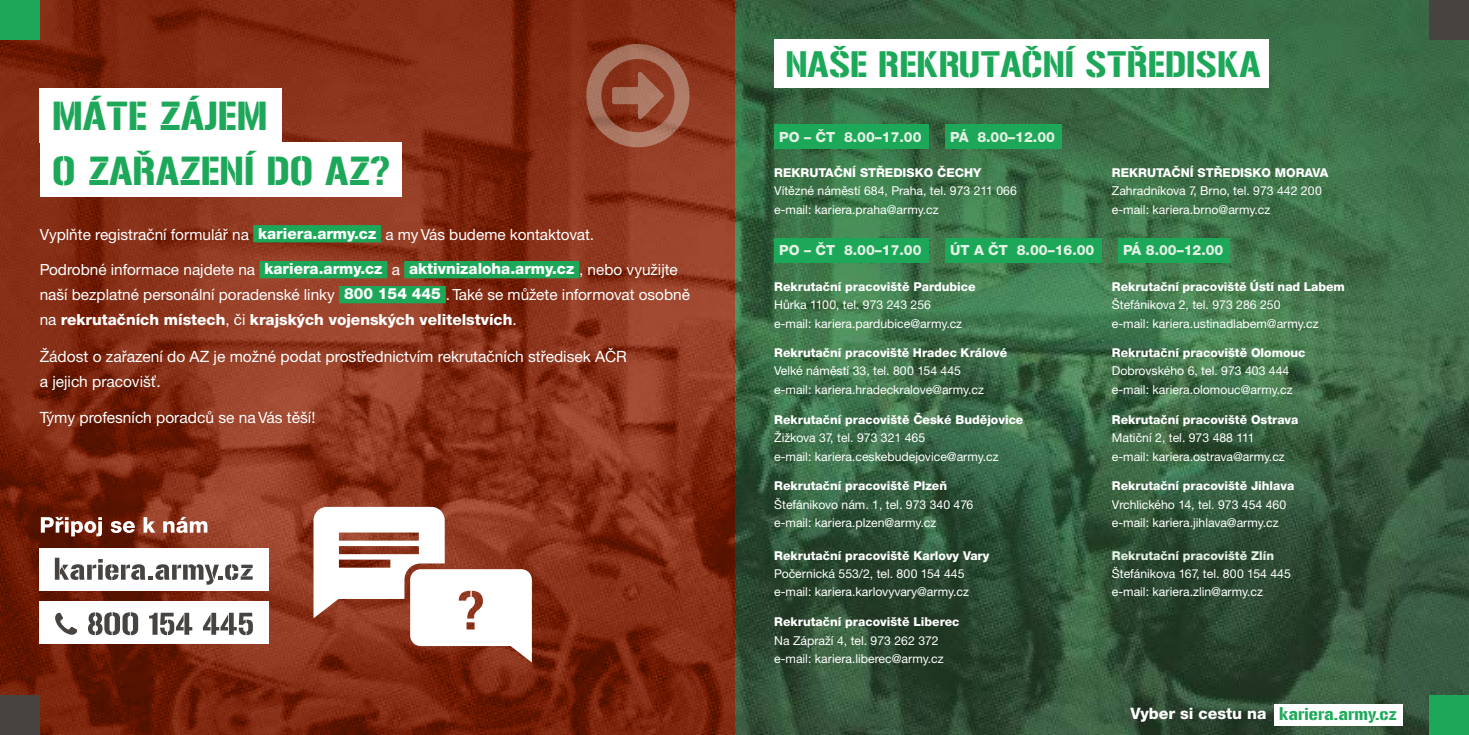
<style>
.page{position:relative;width:1469px;height:735px;background:#fff}
.page>*{position:absolute;margin:0;border:0;box-sizing:border-box;transform-origin:0 0}
.t1{font:40.07px/54.4px "Gunplay";color:#1da859}
.t2{font:36.4px "Gunplay";color:#1da859}
.t3{font:18.38px "Gunplay";color:#1da859}
.t4{font:15.58px/25.2px "Helvetica Neue CE";color:#fff}
.t5{font:15.4px/25px "Helvetica Neue CE";color:#fff}
.t6{font:800 14px "Helvetica Neue CE";color:#e3f0e4}
.t7{font:12.25px/18.4px "Helvetica Neue CE";color:#fff}
.t8{font:800 12.25px "Helvetica Neue CE";color:#fff}
.t9{font:800 12.25px "Helvetica Neue CE";color:#e3f0e4}
.s1{font-weight:800}
.s2{font-family:"Helvetica Neue CE";font-weight:800;font-size:15.75px;color:#fff}
</style>
<div class="page">
<img style="left:734px;top:0;width:734px;height:734px">
<svg style="left:0;top:0;width:734px;height:734px;background:#842e16"></svg>
<div style="left:253px;top:225px;width:128px;height:17px;background:#1da859"></div>
<div style="left:259px;top:261px;width:128px;height:17px;background:#1da859"></div>
<div style="left:404px;top:261px;width:175px;height:17px;background:#1da859"></div>
<div style="left:339px;top:286px;width:107px;height:17px;background:#1da859"></div>
<div style="left:0;top:0;width:40px;height:40px;background:#1da859"></div>
<div style="left:0;top:694px;width:40px;height:40px;background:#464341"></div>
<div style="left:40px;top:88px;width:242px;height:55px;background:#fff"></div>
<div style="left:40px;top:143px;width:361px;height:54px;background:#fff"></div>
<div style="left:774px;top:124px;width:154px;height:25px;background:#1da859"></div>
<div style="left:774px;top:238px;width:154px;height:24px;background:#1da859"></div>
<div style="left:945px;top:124px;width:116px;height:25px;background:#1da859"></div>
<div style="left:945px;top:238px;width:156px;height:24px;background:#1da859"></div>
<div style="left:1118px;top:238px;width:111px;height:24px;background:#1da859"></div>
<div style="left:1429px;top:0;width:39px;height:40px;background:#464341"></div>
<div style="left:1429px;top:694px;width:39px;height:40px;background:#1da859"></div>
<div style="left:774px;top:40px;width:495px;height:48px;background:#fff"></div>
<div style="left:1273px;top:703px;width:129px;height:22px;background:#fff"></div>
<div style="left:40px;top:601px;width:229px;height:43px;background:#fff"></div>
<svg style="left:41px;top:516px;width:61px;height:20px"></svg>
<svg style="left:111px;top:520px;width:24px;height:12px"></svg>
<svg style="left:143px;top:517px;width:12px;height:15px"></svg>
<svg style="left:163px;top:516px;width:44px;height:16px"></svg>
<svg style="left:55px;top:612px;width:22px;height:22px"></svg>
<svg style="left:88px;top:612px;width:50px;height:22px"></svg>
<svg style="left:149px;top:612px;width:43px;height:23px"></svg>
<svg style="left:203px;top:612px;width:50px;height:23px"></svg>
<div style="left:40px;top:548px;width:229px;height:43px;background:#fff"></div>
<svg style="left:55px;top:557px;width:198px;height:27px"></svg>
<svg style="left:313px;top:506px;width:219px;height:156px"></svg>
<svg style="left:586px;top:44px;width:103px;height:103px;background:#883018"></svg>
<h1 class="t1" style="left:52px;top:86px;width:339px">MÁTE ZÁJEM<br>O ZAŘAZENÍ DO AZ?</h1>
<p class="t5" style="left:40px;top:221px;width:556px">Vyplňte registrační formulář na <span class="s1">kariera.army.cz</span> a my Vás budeme kontaktovat.</p>
<p class="t5" style="left:40px;top:257px;width:652px">Podrobné informace najdete na <span class="s1">kariera.army.cz</span> a <span class="s1">aktivnizaloha.army.cz</span> , nebo využijte naší bezplatné personální poradenské linky <span class="s1">800 154 445</span> . Také se můžete informovat osobně na <span class="s1">rekrutačních místech</span>, či <span class="s1">krajských vojenských velitelstvích</span>.</p>
<p class="t4" style="left:40px;top:343px;width:588px">Žádost o zařazení do AZ je možné podat prostřednictvím rekrutačních středisek AČR a jejich pracovišť.</p>
<p class="t4" style="left:40px;top:405px;width:277px">Týmy profesních poradců se na Vás těší!</p>
<h2 class="t2" style="left:785px;top:38px;width:477px">NAŠE REKRUTAČNÍ STŘEDISKA</h2>
<p class="t6" style="left:779px;top:128px;width:144px">PO – ČT 8.00–17.00</p>
<p class="t6" style="left:950px;top:128px;width:106px">PÁ 8.00–12.00</p>
<p class="t8" style="left:774px;top:165px;width:209px">REKRUTAČNÍ STŘEDISKO ČECHY</p>
<p class="t7" style="left:774px;top:182px;width:244px">Vítězné náměstí 684, Praha, tel. 973 211 066 e-mail: kariera.praha@army.cz</p>
<p class="t8" style="left:1111px;top:165px;width:218px">REKRUTAČNÍ STŘEDISKO MORAVA</p>
<p class="t7" style="left:1111px;top:182px;width:211px">Zahradníkova 7, Brno, tel. 973 442 200 e-mail: kariera.brno@army.cz</p>
<p class="t6" style="left:779px;top:241px;width:144px">PO – ČT 8.00–17.00</p>
<p class="t6" style="left:950px;top:241px;width:146px">ÚT A ČT 8.00–16.00</p>
<p class="t6" style="left:1123px;top:241px;width:102px">PÁ 8.00–12.00</p>
<p class="t8" style="left:774px;top:279px;width:203px">Rekrutační pracoviště Pardubice</p>
<p class="t7" style="left:774px;top:295px;width:189px">Hůrka 1100, tel. 973 243 256 e-mail: kariera.pardubice@army.cz</p>
<p class="t8" style="left:774px;top:344px;width:235px">Rekrutační pracoviště Hradec Králové</p>
<p class="t7" style="left:774px;top:361px;width:211px">Velké náměstí 33, tel. 800 154 445 e-mail: kariera.hradeckralove@army.cz</p>
<p class="t8" style="left:1111px;top:279px;width:235px">Rekrutační pracoviště Ústí nad Labem</p>
<p class="t7" style="left:1111px;top:295px;width:208px">Štefánikova 2, tel. 973 286 250 e-mail: kariera.ustinadlabem@army.cz</p>
<p class="t8" style="left:1111px;top:344px;width:195px">Rekrutační pracoviště Olomouc</p>
<p class="t7" style="left:1111px;top:361px;width:182px">Dobrovského 6, tel. 973 403 444 e-mail: kariera.olomouc@army.cz</p>
<p class="t8" style="left:774px;top:411px;width:251px">Rekrutační pracoviště České Budějovice</p>
<p class="t7" style="left:774px;top:428px;width:226px">Žižkova 37, tel. 973 321 465<br>e-mail: kariera.ceskebudejovice@army.cz</p>
<p class="t8" style="left:1111px;top:411px;width:188px">Rekrutační pracoviště Ostrava</p>
<p class="t7" style="left:1111px;top:428px;width:174px">Matiční 2, tel. 973 488 111 e-mail: kariera.ostrava@army.cz</p>
<p class="t8" style="left:774px;top:478px;width:174px">Rekrutační pracoviště Plzeň</p>
<p class="t7" style="left:774px;top:495px;width:201px">Štefánikovo nám. 1, tel. 973 340 476 e-mail: kariera.plzen@army.cz</p>
<p class="t8" style="left:774px;top:547px;width:217px">Rekrutační pracoviště Karlovy Vary</p>
<p class="t7" style="left:774px;top:564px;width:196px">Počernická 553/2, tel. 800 154 445 e-mail: kariera.karlovyvary@army.cz</p>
<p class="t8" style="left:774px;top:614px;width:187px">Rekrutační pracoviště Liberec</p>
<p class="t7" style="left:774px;top:630px;width:171px">Na Zápraží 4, tel. 973 262 372 e-mail: kariera.liberec@army.cz</p>
<p class="t8" style="left:1111px;top:478px;width:184px">Rekrutační pracoviště Jihlava</p>
<p class="t7" style="left:1111px;top:495px;width:176px">Vrchlického 14, tel. 973 454 460 e-mail: kariera.jihlava@army.cz</p>
<p class="t9" style="left:1111px;top:547px;width:164px">Rekrutační pracoviště Zlín</p>
<p class="t7" style="left:1111px;top:564px;width:180px">Štefánikova 167, tel. 800 154 445 e-mail: kariera.zlin@army.cz</p>
<h3 class="t3" style="left:1130px;top:700px;width:268px"><span class="s2">Vyber si cestu na</span> kariera.army.cz</h3>
</div>
